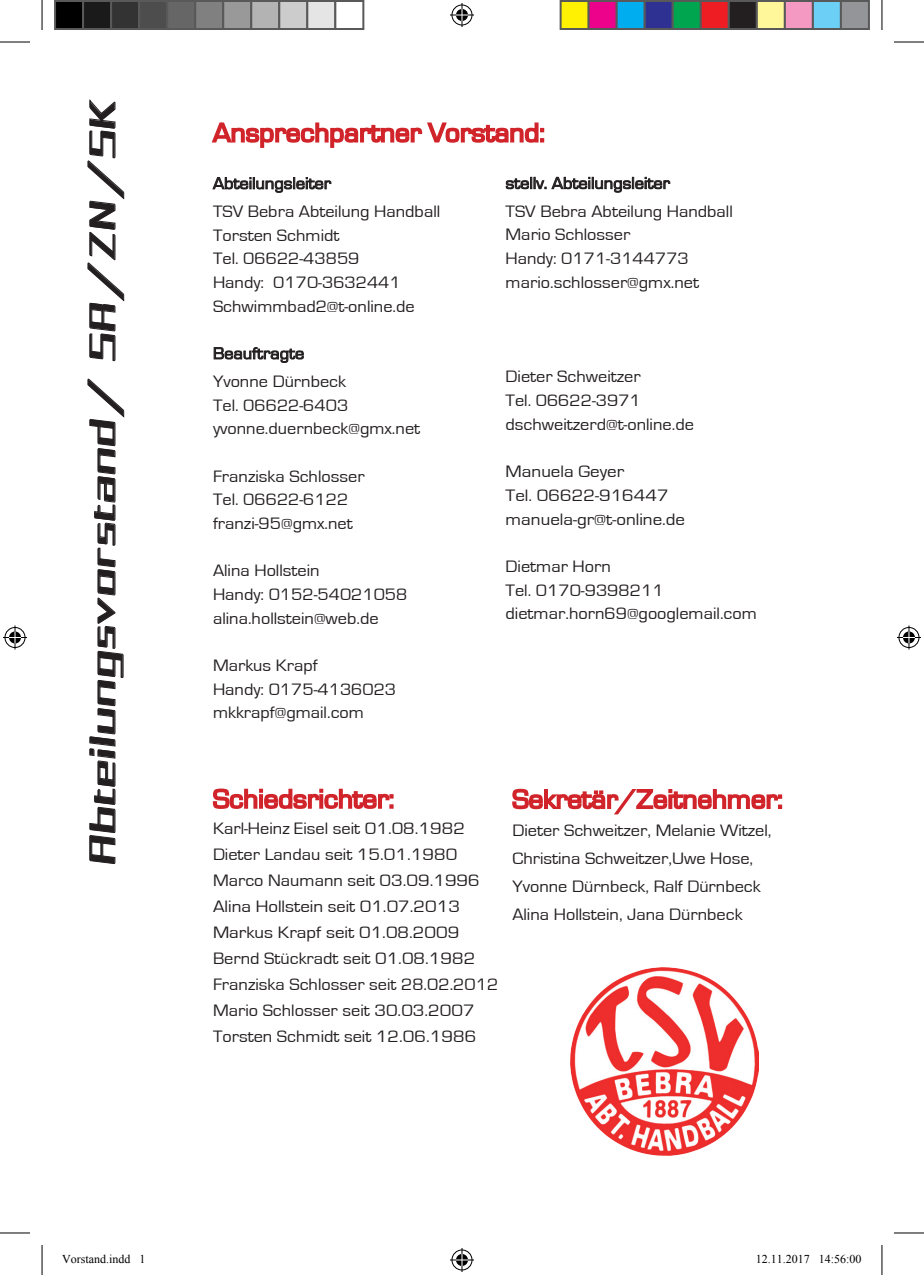
<style>
.page{position:relative;width:924px;height:1275px;background:#fff}
.page>*{position:absolute;margin:0;border:0;box-sizing:border-box;transform-origin:0 0}
.t1{font:italic expanded 36px "Squarea Expanded";letter-spacing:.06em;color:#231f20}
.t2{font:17px/28px "Eurostile";color:#231f20;scale:1.08 1}
.t3{font:17px "Eurostile";color:#231f20;scale:1.11 1}
.t4{font:12px "Times New Roman";color:#000}
</style>
<div class="page">
<svg style="left:87px;top:378px;width:38px;height:486px"></svg>
<svg style="left:87px;top:99px;width:38px;height:263px"></svg>
<svg style="left:212px;top:788px;width:181px;height:21px"></svg>
<svg style="left:512px;top:788px;width:269px;height:27px"></svg>
<svg style="left:211px;top:122px;width:333px;height:26px"></svg>
<svg style="left:212px;top:177px;width:119px;height:16px"></svg>
<svg style="left:213px;top:347px;width:91px;height:16px"></svg>
<svg style="left:505px;top:176px;width:165px;height:17px"></svg>
<img style="left:570px;top:967px;width:188px;height:188px">
<hr style="left:0;top:42px;width:30px;height:1px;background:#000">
<hr style="left:893px;top:42px;width:30px;height:1px;background:#000">
<hr style="left:0;top:1232px;width:30px;height:1px;background:#000">
<hr style="left:893px;top:1232px;width:30px;height:1px;background:#000">
<hr style="left:42px;top:0;width:1px;height:30px;background:#000">
<hr style="left:42px;top:1245px;width:1px;height:30px;background:#000">
<hr style="left:881px;top:0;width:1px;height:30px;background:#000">
<hr style="left:881px;top:1245px;width:1px;height:30px;background:#000">
<svg style="left:450px;top:3px;width:24px;height:24px"></svg>
<svg style="left:450px;top:1248px;width:24px;height:24px"></svg>
<svg style="left:3px;top:625px;width:24px;height:24px"></svg>
<svg style="left:897px;top:625px;width:23px;height:24px"></svg>
<div style="left:55px;top:1px;width:28px;height:28px;background:#000"></div>
<div style="left:54px;top:0;width:30px;height:30px;border:2px solid #595959"></div>
<div style="left:83px;top:1px;width:28px;height:28px;background:#1a1a1a"></div>
<div style="left:82px;top:0;width:30px;height:30px;border:2px solid #595959"></div>
<div style="left:111px;top:1px;width:28px;height:28px;background:#333"></div>
<div style="left:110px;top:0;width:30px;height:30px;border:2px solid #595959"></div>
<div style="left:139px;top:1px;width:28px;height:28px;background:#4d4d4d"></div>
<div style="left:138px;top:0;width:30px;height:30px;border:2px solid #595959"></div>
<div style="left:167px;top:1px;width:28px;height:28px;background:#666"></div>
<div style="left:166px;top:0;width:30px;height:30px;border:2px solid #595959"></div>
<div style="left:195px;top:1px;width:28px;height:28px;background:#808080"></div>
<div style="left:194px;top:0;width:30px;height:30px;border:2px solid #595959"></div>
<div style="left:223px;top:1px;width:28px;height:28px;background:#999"></div>
<div style="left:222px;top:0;width:30px;height:30px;border:2px solid #595959"></div>
<div style="left:251px;top:1px;width:28px;height:28px;background:#b3b3b3"></div>
<div style="left:250px;top:0;width:30px;height:30px;border:2px solid #595959"></div>
<div style="left:279px;top:1px;width:28px;height:28px;background:#ccc"></div>
<div style="left:278px;top:0;width:30px;height:30px;border:2px solid #595959"></div>
<div style="left:307px;top:1px;width:28px;height:28px;background:#e5e5e5"></div>
<div style="left:306px;top:0;width:30px;height:30px;border:2px solid #595959"></div>
<div style="left:334px;top:0;width:30px;height:30px;border:2px solid #595959"></div>
<div style="left:560px;top:1px;width:28px;height:28px;background:#fff101"></div>
<div style="left:559px;top:0;width:30px;height:30px;border:2px solid #595959"></div>
<div style="left:588px;top:1px;width:28px;height:28px;background:#ed028c"></div>
<div style="left:587px;top:0;width:30px;height:30px;border:2px solid #595959"></div>
<div style="left:616px;top:1px;width:28px;height:28px;background:#00aeef"></div>
<div style="left:615px;top:0;width:30px;height:30px;border:2px solid #595959"></div>
<div style="left:644px;top:1px;width:28px;height:28px;background:#2e3092"></div>
<div style="left:643px;top:0;width:30px;height:30px;border:2px solid #595959"></div>
<div style="left:672px;top:1px;width:28px;height:28px;background:#00a54f"></div>
<div style="left:671px;top:0;width:30px;height:30px;border:2px solid #595959"></div>
<div style="left:700px;top:1px;width:28px;height:28px;background:#ee1d23"></div>
<div style="left:699px;top:0;width:30px;height:30px;border:2px solid #595959"></div>
<div style="left:728px;top:1px;width:28px;height:28px;background:#231f20"></div>
<div style="left:727px;top:0;width:30px;height:30px;border:2px solid #595959"></div>
<div style="left:756px;top:1px;width:28px;height:28px;background:#fff79a"></div>
<div style="left:755px;top:0;width:30px;height:30px;border:2px solid #595959"></div>
<div style="left:784px;top:1px;width:28px;height:28px;background:#f499c2"></div>
<div style="left:783px;top:0;width:30px;height:30px;border:2px solid #595959"></div>
<div style="left:812px;top:1px;width:28px;height:28px;background:#6bcff6"></div>
<div style="left:811px;top:0;width:30px;height:30px;border:2px solid #595959"></div>
<div style="left:840px;top:1px;width:28px;height:28px;background:#939598"></div>
<div style="left:839px;top:0;width:30px;height:30px;border:2px solid #595959"></div>
<p class="t1" style="left:78px;top:864px;width:765px;rotate:-90deg">Abteilungsvorstand/ SR/ZN/SK</p>
<p class="t2" style="left:213px;top:170px;width:111px">Abteilungsleiter</p>
<p class="t2" style="left:213px;top:198px;width:212px">TSV Bebra Abteilung Handball</p>
<p class="t2" style="left:213px;top:221px;width:118px">Torsten Schmidt</p>
<p class="t2" style="left:213px;top:245px;width:137px">Tel. 06622-43859</p>
<p class="t2" style="left:213px;top:269px;width:175px">Handy: 0170-3632441</p>
<p class="t2" style="left:213px;top:292px;width:188px">Schwimmbad2@t-online.de</p>
<p class="t2" style="left:213px;top:340px;width:86px">Beauftragte</p>
<p class="t2" style="left:213px;top:368px;width:125px">Yvonne Dürnbeck</p>
<p class="t2" style="left:213px;top:391px;width:127px">Tel. 06622-6403</p>
<p class="t2" style="left:213px;top:415px;width:193px">yvonne.duernbeck@gmx.net</p>
<p class="t2" style="left:213px;top:462px;width:142px">Franziska Schlosser</p>
<p class="t2" style="left:213px;top:486px;width:127px">Tel. 06622-6122</p>
<p class="t2" style="left:213px;top:510px;width:131px">franzi-95@gmx.net</p>
<p class="t2" style="left:213px;top:557px;width:100px">Alina Hollstein</p>
<p class="t2" style="left:213px;top:581px;width:181px">Handy: 0152-54021058</p>
<p class="t2" style="left:213px;top:604px;width:155px">alina.hollstein@web.de</p>
<p class="t2" style="left:213px;top:652px;width:98px">Markus Krapf</p>
<p class="t2" style="left:213px;top:675px;width:171px">Handy: 0175-4136023</p>
<p class="t2" style="left:213px;top:699px;width:141px">mkkrapf@gmail.com</p>
<p class="t2" style="left:505px;top:169px;width:153px">stellv. Abteilungsleiter</p>
<p class="t2" style="left:505px;top:197px;width:212px">TSV Bebra Abteilung Handball</p>
<p class="t2" style="left:505px;top:221px;width:117px">Mario Schlosser</p>
<p class="t2" style="left:505px;top:245px;width:171px">Handy: 0171-3144773</p>
<p class="t2" style="left:505px;top:268px;width:180px">mario.schlosser@gmx.net</p>
<p class="t2" style="left:505px;top:363px;width:126px">Dieter Schweitzer</p>
<p class="t2" style="left:505px;top:387px;width:127px">Tel. 06622-3971</p>
<p class="t2" style="left:505px;top:410px;width:176px">dschweitzerd@t-online.de</p>
<p class="t3" style="left:505px;top:462px;width:108px">Manuela Geyer</p>
<p class="t3" style="left:505px;top:486px;width:148px">Tel. 06622-916447</p>
<p class="t3" style="left:505px;top:510px;width:163px">manuela-gr@t-online.de</p>
<p class="t2" style="left:505px;top:552px;width:99px">Dietmar Horn</p>
<p class="t2" style="left:505px;top:576px;width:148px">Tel. 0170-9398211</p>
<p class="t2" style="left:505px;top:600px;width:234px">dietmar.horn69@googlemail.com</p>
<p class="t2" style="left:213px;top:814px;width:235px">Karl-Heinz Eisel seit 01.08.1982</p>
<p class="t2" style="left:213px;top:840px;width:228px">Dieter Landau seit 15.01.1980</p>
<p class="t2" style="left:213px;top:866px;width:248px">Marco Naumann seit 03.09.1996</p>
<p class="t3" style="left:213px;top:897px;width:224px">Alina Hollstein seit 01.07.2013</p>
<p class="t3" style="left:213px;top:923px;width:223px">Markus Krapf seit 01.08.2009</p>
<p class="t2" style="left:213px;top:944px;width:244px">Bernd Stückradt seit 01.08.1982</p>
<p class="t2" style="left:213px;top:970px;width:265px">Franziska Schlosser seit 28.02.2012</p>
<p class="t2" style="left:213px;top:996px;width:244px">Mario Schlosser seit 30.03.2007</p>
<p class="t2" style="left:213px;top:1022px;width:245px">Torsten Schmidt seit 12.06.1986</p>
<p class="t2" style="left:512px;top:816px;width:241px">Dieter Schweitzer, Melanie Witzel,<br>Christina Schweitzer,Uwe Hose,<br>Yvonne Dürnbeck, Ralf Dürnbeck</p>
<p class="t2" style="left:512px;top:900px;width:214px">Alina Hollstein, Jana Dürnbeck</p>
<p class="t4" style="left:62px;top:1250px;width:85px">Vorstand.indd 1</p>
<p class="t4" style="left:755px;top:1250px;width:107px">12.11.2017 14:56:00</p>
</div>
